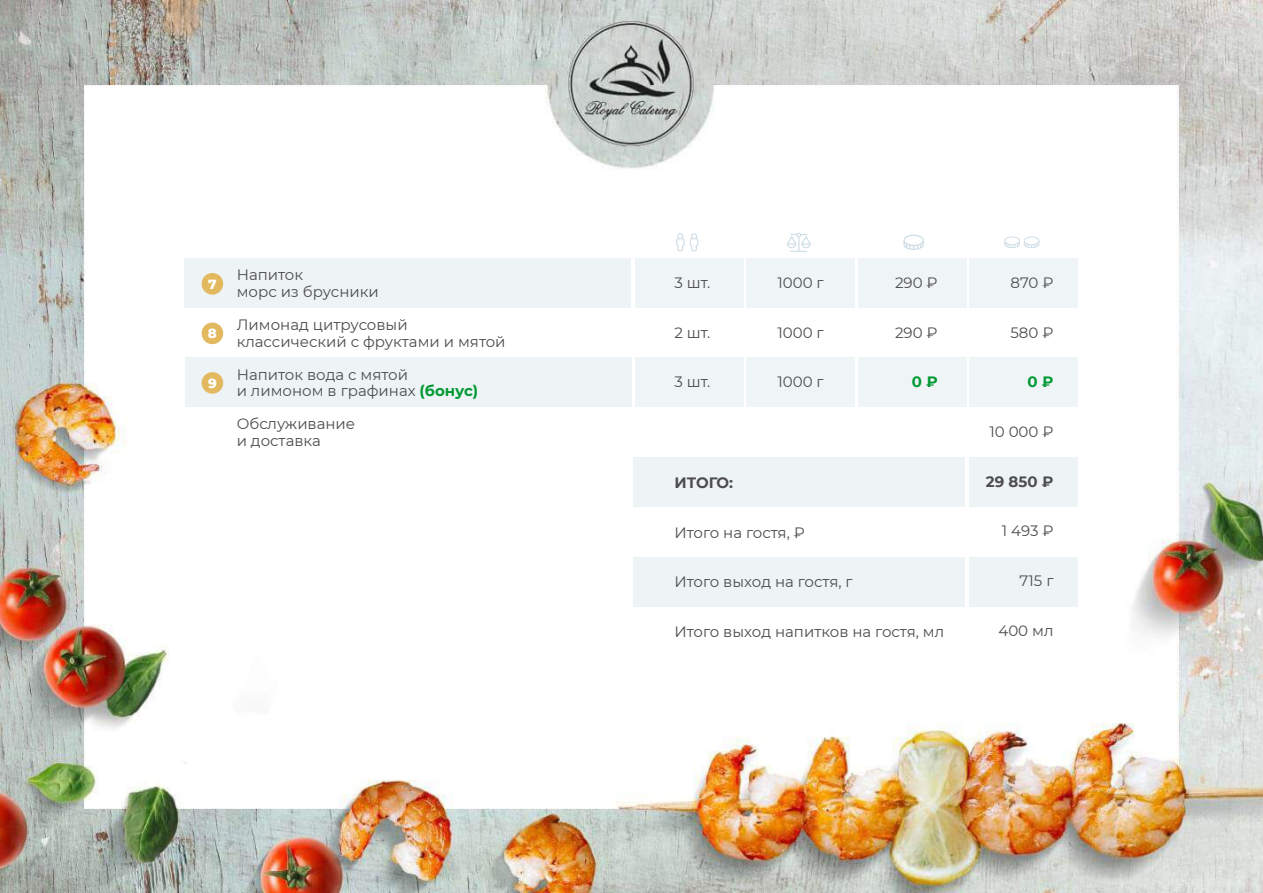
<style>
.page{position:relative;width:1263px;height:893px;background:#fff}
.page>*{position:absolute;margin:0;border:0;box-sizing:border-box;transform-origin:0 0}
.t1{font:15px/16.5px "Montserrat";color:#4d4d4d}
.t2{font:700 15px "Montserrat";color:#4d4d4d}
.t3{font:700 15px "Montserrat";color:#093}
.t4{font:800 13.5px "Montserrat";color:#fff}
.s1{font-weight:700;color:#093}
</style>
<div class="page">
<img style="left:0;top:0;width:1263px;height:893px">
<svg style="left:903px;top:234px;width:21px;height:16px"></svg>
<svg style="left:786px;top:232px;width:25px;height:20px"></svg>
<div style="left:185px;top:258px;width:446px;height:49px;background:#e8f0f3"></div>
<div style="left:185px;top:358px;width:446px;height:49px;background:#e8f0f3"></div>
<div style="left:969px;top:457px;width:109px;height:50px;background:#e8f0f3"></div>
<div style="left:969px;top:557px;width:109px;height:50px;background:#e8f0f3"></div>
<div style="left:202px;top:273px;width:21px;height:22px;background:#e3b95f;border-radius:50%"></div>
<div style="left:202px;top:323px;width:21px;height:21px;background:#e3b95f;border-radius:50%"></div>
<div style="left:202px;top:372px;width:21px;height:22px;background:#e3b95f;border-radius:50%"></div>
<div style="left:635px;top:358px;width:108px;height:49px;background:#eff5f7"></div>
<div style="left:747px;top:358px;width:108px;height:49px;background:#eff5f7"></div>
<div style="left:858px;top:358px;width:108px;height:49px;background:#eff5f7"></div>
<div style="left:970px;top:358px;width:108px;height:49px;background:#eff5f7"></div>
<div style="left:635px;top:258px;width:108px;height:49px;background:#eff5f7"></div>
<div style="left:747px;top:258px;width:108px;height:49px;background:#eff5f7"></div>
<div style="left:858px;top:258px;width:108px;height:49px;background:#eff5f7"></div>
<div style="left:970px;top:258px;width:108px;height:49px;background:#eff5f7"></div>
<svg style="left:1004px;top:236px;width:35px;height:12px"></svg>
<svg style="left:676px;top:232px;width:22px;height:20px"></svg>
<div style="left:633px;top:457px;width:332px;height:50px;background:#e8f0f3"></div>
<div style="left:633px;top:557px;width:332px;height:50px;background:#e8f0f3"></div>
<p class="t4" style="left:208px;top:275px;width:10px">7</p>
<p class="t4" style="left:208px;top:325px;width:11px">8</p>
<p class="t4" style="left:208px;top:375px;width:10px">9</p>
<p class="t1" style="left:237px;top:267px;width:144px">Напиток<br>морс из брусники</p>
<p class="t1" style="left:237px;top:316px;width:270px">Лимонад цитрусовый классический с фруктами и мятой</p>
<p class="t1" style="left:237px;top:366px;width:243px">Напиток вода с мятой<br>и лимоном в графинах <span class="s1">(бонус)</span></p>
<p class="t1" style="left:237px;top:416px;width:120px">Обслуживание и доставка</p>
<p class="t1" style="left:674px;top:274px;width:37px">3 шт.</p>
<p class="t1" style="left:674px;top:324px;width:37px">2 шт.</p>
<p class="t1" style="left:674px;top:374px;width:37px">3 шт.</p>
<p class="t1" style="left:777px;top:274px;width:48px">1000 г</p>
<p class="t1" style="left:777px;top:324px;width:48px">1000 г</p>
<p class="t1" style="left:777px;top:374px;width:48px">1000 г</p>
<p class="t1" style="left:895px;top:274px;width:44px">290 ₽</p>
<p class="t1" style="left:895px;top:324px;width:44px">290 ₽</p>
<p class="t3" style="left:912px;top:373px;width:28px">0 ₽</p>
<p class="t2" style="left:674px;top:473px;width:60px">ИТОГО:</p>
<p class="t1" style="left:674px;top:524px;width:132px">Итого на гостя, ₽</p>
<p class="t1" style="left:674px;top:574px;width:180px">Итого выход на гостя, г</p>
<p class="t1" style="left:674px;top:623px;width:271px">Итого выход напитков на гостя, мл</p>
<p class="t1" style="left:1010px;top:274px;width:45px">870 ₽</p>
<p class="t1" style="left:1010px;top:324px;width:45px">580 ₽</p>
<p class="t3" style="left:1027px;top:373px;width:28px">0 ₽</p>
<p class="t1" style="left:989px;top:423px;width:66px">10 000 ₽</p>
<p class="t2" style="left:986px;top:472px;width:69px">29 850 ₽</p>
<p class="t1" style="left:1002px;top:523px;width:53px">1 493 ₽</p>
<p class="t1" style="left:1019px;top:572px;width:35px">715 г</p>
<p class="t1" style="left:998px;top:622px;width:57px">400 мл</p>
</div>
